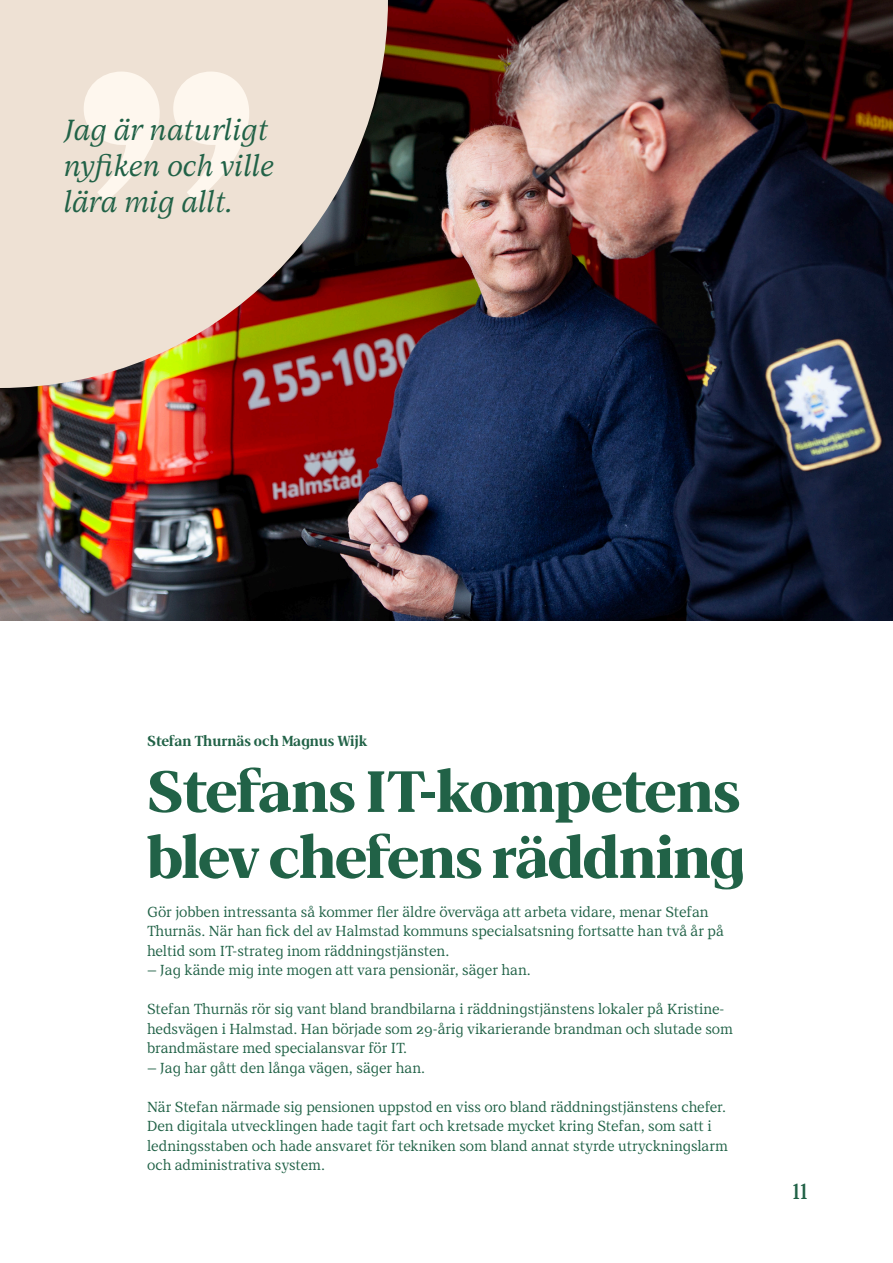
<style>
.page{position:relative;width:893px;height:1263px;background:#fff}
.page>*{position:absolute;margin:0;border:0;box-sizing:border-box;transform-origin:0 0}
.Rubrik_6_10_13__Bold_NEG__H6{font:700 450px "KPA";color:#fef7ee}
.Rubrik_1_40_44_Display_Black_H1{font:900 60px/66px "KPA Display";letter-spacing:-.015em;color:#216247}
.Citat{font:italic 30px/36px "KPA";color:#216247}
.t1{font:22.5px "KPA";color:#216247}
.Brödtext_1_nytt_stycke_10_13__primär__P{font:15px/19.5px "KPA";color:#216247}
.Brödtext_1_10_13__primär___P{font:15px "KPA";color:#216247}
.Rubrik_5A_10_13_Bold__Utan_luft_innan__H{font:700 15px "KPA";color:#216247}
</style>
<div class="page">
<img style="left:0;top:0;width:893px;height:621px">
<svg style="left:0;top:0;width:388px;height:388px;background:#d2beab"></svg>
<h6 class="Rubrik_6_10_13__Bold_NEG__H6" style="left:67px;top:-1px;width:205px">”</h6>
<p class="Citat" style="left:64px;top:111px;width:212px">Jag är naturligt nyfiken och ville lära mig allt.</p>
<h5 class="Rubrik_5A_10_13_Bold__Utan_luft_innan__H" style="left:147px;top:732px;width:222px">Stefan Thurnäs och Magnus Wijk</h5>
<h1 class="Rubrik_1_40_44_Display_Black_H1" style="left:147px;top:758px;width:600px">Stefans IT-kompetens blev chefens räddning</h1>
<p class="Brödtext_1_nytt_stycke_10_13__primär__P" style="left:147px;top:902px;width:578px">Gör jobben intressanta så kommer fler äldre överväga att arbeta vidare, menar Stefan<br>Thurnäs. När han fick del av Halmstad kommuns specialsatsning fortsatte han två år på heltid som IT-strateg inom räddningstjänsten.</p>
<p class="Brödtext_1_10_13__primär___P" style="left:147px;top:961px;width:385px">– Jag kände mig inte mogen att vara pensionär, säger han.</p>
<p class="Brödtext_1_nytt_stycke_10_13__primär__P" style="left:147px;top:999px;width:587px">Stefan Thurnäs rör sig vant bland brandbilarna i räddningstjänstens lokaler på Kristine&shy;hedsvägen i Halmstad. Han började som 29-årig vikarierande brandman och slutade som brandmästare med specialansvar för IT.</p>
<p class="Brödtext_1_10_13__primär___P" style="left:147px;top:1059px;width:280px">– Jag har gått den långa vägen, säger han.</p>
<p class="Brödtext_1_nytt_stycke_10_13__primär__P" style="left:147px;top:1097px;width:582px">När Stefan närmade sig pensionen uppstod en viss oro bland räddningstjänstens chefer.<br>Den digitala utvecklingen hade tagit fart och kretsade mycket kring Stefan, som satt i ledningsstaben och hade ansvaret för tekniken som bland annat styrde utryckningslarm och administrativa system.</p>
<h3 class="t1" style="left:793px;top:1178px;width:17px">11</h3>
</div>
